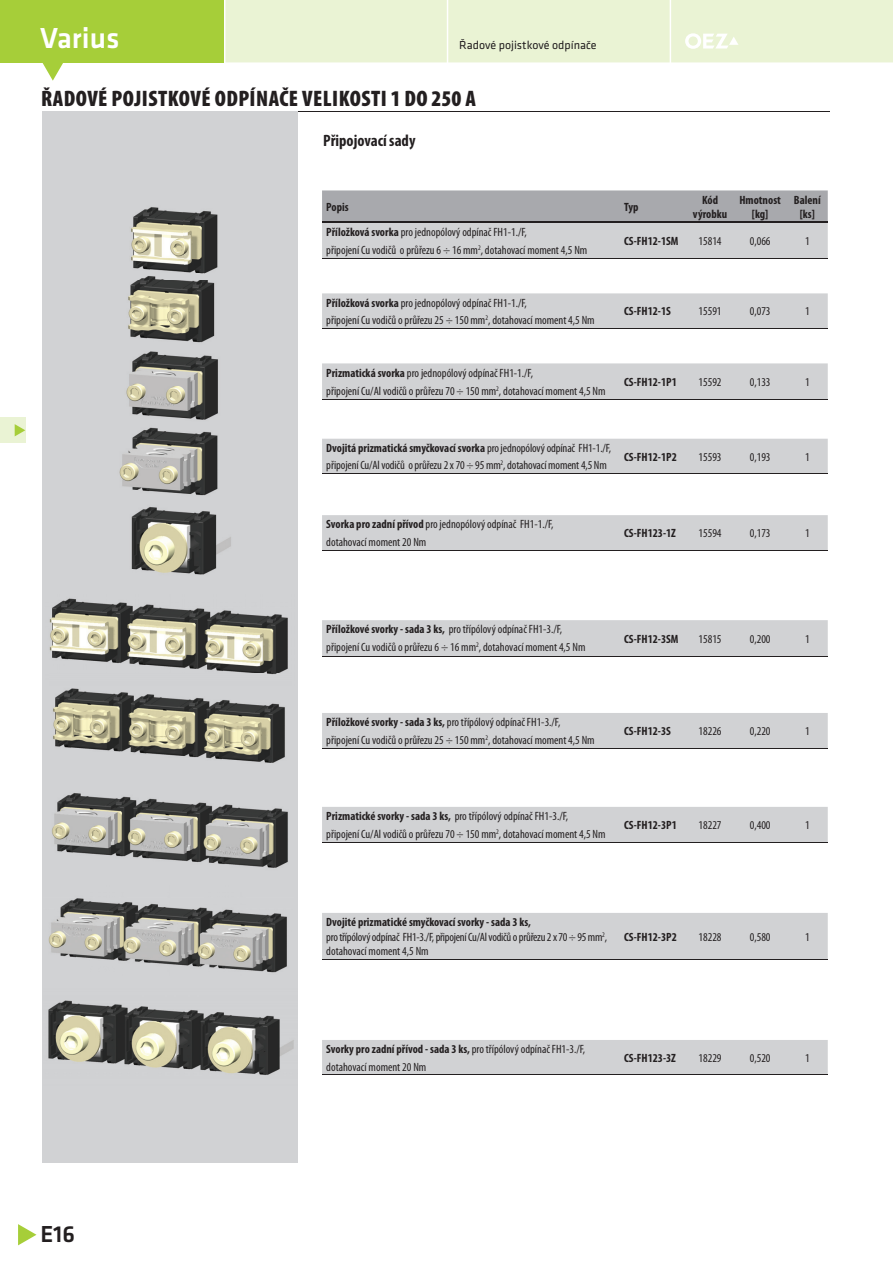
<style>
.page{position:relative;width:893px;height:1263px;background:#fff}
.page>*{position:absolute;margin:0;border:0;box-sizing:border-box;transform-origin:0 0}
.t1{font:500 30px "Klavika";color:#fff}
.t2{font:500 24px "Klavika";color:#231f20}
.t3{font:900 condensed 22.5px "Myriad Pro";letter-spacing:.02em;color:#231f20}
.t4{font:700 condensed 16.5px "Myriad Pro";color:#231f20}
.t5{font:condensed 12px "Myriad Pro";color:#231f20}
.t6{font:700 condensed 12px/14.4px "Myriad Pro";color:#231f20;text-align:center}
.t7{font:condensed 12px/14.4px "Myriad Pro";letter-spacing:-.02em;color:#231f20}
.t8{font:12px "Klavika";color:#231f20}
.s1{font-weight:700}
.s2{font-weight:400}
</style>
<div class="page">
<hr style="left:42px;top:111px;width:787px;height:1px;background:#231f20">
<div style="left:42px;top:111px;width:255px;height:1052px;background:#d1d2d4"></div>
<div style="left:322px;top:190px;width:505px;height:32px;background:#a8a9ad"></div>
<svg style="left:322px;top:223px;width:505px;height:852px"></svg>
<hr style="left:322px;top:222px;width:505px;height:1px;background:#231f20">
<hr style="left:322px;top:258px;width:505px;height:1px;background:#231f20">
<hr style="left:322px;top:328px;width:505px;height:1px;background:#231f20">
<hr style="left:322px;top:399px;width:505px;height:1px;background:#231f20">
<hr style="left:322px;top:473px;width:505px;height:1px;background:#231f20">
<hr style="left:322px;top:550px;width:505px;height:1px;background:#231f20">
<hr style="left:322px;top:656px;width:505px;height:1px;background:#231f20">
<hr style="left:322px;top:749px;width:505px;height:1px;background:#231f20">
<hr style="left:322px;top:843px;width:505px;height:1px;background:#231f20">
<hr style="left:322px;top:959px;width:505px;height:1px;background:#231f20">
<hr style="left:322px;top:1075px;width:505px;height:1px;background:#231f20">
<img style="left:131px;top:207px;width:87px;height:66px">
<img style="left:128px;top:273px;width:87px;height:70px">
<img style="left:126px;top:351px;width:92px;height:69px">
<img style="left:119px;top:427px;width:99px;height:69px">
<img style="left:131px;top:507px;width:100px;height:68px">
<img style="left:49px;top:598px;width:239px;height:76px">
<img style="left:53px;top:674px;width:232px;height:89px">
<img style="left:52px;top:793px;width:236px;height:75px">
<img style="left:48px;top:898px;width:239px;height:75px">
<img style="left:48px;top:986px;width:250px;height:101px">
<svg style="left:18px;top:1224px;width:18px;height:21px"></svg>
<div style="left:0;top:418px;width:25px;height:25px;background:#eaf3d4"></div>
<svg style="left:15px;top:424px;width:10px;height:12px"></svg>
<div style="left:0;top:0;width:224px;height:62px;background:#a6ce39"></div>
<svg style="left:42px;top:62px;width:21px;height:19px"></svg>
<div style="left:225px;top:0;width:667px;height:62px;background:#eaf3d4"></div>
<h1 class="t1" style="left:40px;top:20px;width:81px">Varius</h1>
<p class="t8" style="left:459px;top:38px;width:139px">Řadové pojistkové odpínače</p>
<h3 class="t3" style="left:41px;top:85px;width:436px">ŘADOVÉ POJISTKOVÉ ODPÍNAČE VELIKOSTI 1 DO 250 A</h3>
<h3 class="t4" style="left:323px;top:134px;width:94px">Připojovací sady</h3>
<p class="t6" style="left:326px;top:201px;width:24px">Popis</p>
<p class="t6" style="left:624px;top:201px;width:16px">Typ</p>
<p class="t6" style="left:693px;top:193px;width:36px">Kód výrobku</p>
<p class="t6" style="left:739px;top:193px;width:43px">Hmotnost [kg]</p>
<p class="t6" style="left:794px;top:193px;width:28px">Balení [ks]</p>
<p class="t5" style="left:326px;top:227px;width:202px"><span class="s1">Příložková svorka</span> pro jednopólový odpínač FH1-1./F,</p>
<p class="t6" style="left:624px;top:234px;width:56px">CS-FH12-1SM</p>
<p class="t5" style="left:698px;top:236px;width:25px">15814</p>
<p class="t5" style="left:749px;top:236px;width:22px">0,066</p>
<p class="t5" style="left:805px;top:236px;width:6px">1</p>
<p class="t5" style="left:326px;top:245px;width:262px">připojení Cu vodičů o průřezu 6 ÷ 16 mm<sup>2</sup>, dotahovací moment 4,5 Nm</p>
<h2 class="t2" style="left:40px;top:1220px;width:36px">E16</h2>
<p class="t5" style="left:326px;top:298px;width:202px"><span class="s1">Příložková svorka</span> pro jednopólový odpínač FH1-1./F,</p>
<p class="t5" style="left:326px;top:316px;width:270px">připojení Cu vodičů o průřezu 25 ÷ 150 mm<sup>2</sup>, dotahovací moment 4,5 Nm</p>
<p class="t5" style="left:326px;top:368px;width:208px"><span class="s1">Prizmatická svorka</span> pro jednopólový odpínač FH1-1./F,</p>
<p class="t5" style="left:326px;top:386px;width:281px">připojení Cu/Al vodičů o průřezu 70 ÷ 150 mm<sup>2</sup>, dotahovací moment 4,5 Nm</p>
<p class="t6" style="left:624px;top:305px;width:48px">CS-FH12-1S</p>
<p class="t5" style="left:698px;top:307px;width:25px">15591</p>
<p class="t5" style="left:749px;top:307px;width:22px">0,073</p>
<p class="t5" style="left:805px;top:307px;width:6px">1</p>
<p class="t6" style="left:624px;top:376px;width:54px">CS-FH12-1P1</p>
<p class="t5" style="left:698px;top:377px;width:25px">15592</p>
<p class="t5" style="left:749px;top:377px;width:22px">0,133</p>
<p class="t5" style="left:805px;top:377px;width:6px">1</p>
<p class="t6" style="left:326px;top:442px;width:286px">Dvojitá prizmatická smyčkovací svorka <span class="s2">pro jednopólový odpínač FH1-1./F,</span></p>
<p class="t5" style="left:326px;top:461px;width:282px">připojení Cu/Al vodičů o průřezu 2 x 70 ÷ 95 mm<sup>2</sup>, dotahovací moment 4,5 Nm</p>
<p class="t6" style="left:624px;top:450px;width:54px">CS-FH12-1P2</p>
<p class="t5" style="left:698px;top:452px;width:25px">15593</p>
<p class="t5" style="left:749px;top:452px;width:22px">0,193</p>
<p class="t5" style="left:805px;top:452px;width:6px">1</p>
<p class="t5" style="left:326px;top:520px;width:229px"><span class="s1">Svorka pro zadní přívod</span> pro jednopólový odpínač FH1-1./F,</p>
<p class="t5" style="left:326px;top:537px;width:102px">dotahovací moment 20 Nm</p>
<p class="t6" style="left:624px;top:527px;width:53px">CS-FH123-1Z</p>
<p class="t5" style="left:698px;top:529px;width:25px">15594</p>
<p class="t5" style="left:749px;top:529px;width:22px">0,173</p>
<p class="t5" style="left:805px;top:529px;width:6px">1</p>
<p class="t5" style="left:326px;top:625px;width:237px"><span class="s1">Příložkové svorky - sada 3 ks,</span> pro třípólový odpínač FH1-3./F,</p>
<p class="t5" style="left:326px;top:643px;width:261px">připojení Cu vodičů o průřezu 6 ÷ 16 mm<sup>2</sup>, dotahovací moment 4,5 Nm</p>
<p class="t5" style="left:326px;top:718px;width:235px"><span class="s1">Příložkové svorky - sada 3 ks,</span> pro třípólový odpínač FH1-3./F,</p>
<p class="t5" style="left:326px;top:736px;width:270px">připojení Cu vodičů o průřezu 25 ÷ 150 mm<sup>2</sup>, dotahovací moment 4,5 Nm</p>
<p class="t6" style="left:624px;top:632px;width:56px">CS-FH12-3SM</p>
<p class="t5" style="left:698px;top:634px;width:25px">15815</p>
<p class="t5" style="left:749px;top:634px;width:22px">0,200</p>
<p class="t5" style="left:805px;top:634px;width:6px">1</p>
<p class="t6" style="left:624px;top:725px;width:48px">CS-FH12-3S</p>
<p class="t5" style="left:698px;top:727px;width:25px">18226</p>
<p class="t5" style="left:749px;top:727px;width:22px">0,220</p>
<p class="t5" style="left:805px;top:727px;width:6px">1</p>
<p class="t5" style="left:326px;top:812px;width:243px"><span class="s1">Prizmatické svorky - sada 3 ks,</span> pro třípólový odpínač FH1-3./F,</p>
<p class="t5" style="left:326px;top:830px;width:281px">připojení Cu/Al vodičů o průřezu 70 ÷ 150 mm<sup>2</sup>, dotahovací moment 4,5 Nm</p>
<p class="t6" style="left:624px;top:819px;width:54px">CS-FH12-3P1</p>
<p class="t5" style="left:698px;top:821px;width:25px">18227</p>
<p class="t5" style="left:749px;top:821px;width:22px">0,400</p>
<p class="t5" style="left:805px;top:821px;width:6px">1</p>
<p class="t7" style="left:326px;top:916px;width:282px"><span class="s1">Dvojité prizmatické smyčkovací svorky - sada 3 ks,<br></span>pro třípólový odpínač FH1-3./F, připojení Cu/Al vodičů o průřezu 2 x 70 ÷ 95 mm<sup>2</sup>, dotahovací moment 4,5 Nm</p>
<p class="t6" style="left:624px;top:930px;width:54px">CS-FH12-3P2</p>
<p class="t5" style="left:698px;top:932px;width:25px">18228</p>
<p class="t5" style="left:749px;top:932px;width:22px">0,580</p>
<p class="t5" style="left:805px;top:932px;width:6px">1</p>
<p class="t6" style="left:326px;top:1043px;width:260px">Svorky pro zadní přívod - sada 3 ks, <span class="s2">pro třípólový odpínač FH1-3./F,</span></p>
<p class="t5" style="left:326px;top:1062px;width:102px">dotahovací moment 20 Nm</p>
<p class="t6" style="left:624px;top:1052px;width:53px">CS-FH123-3Z</p>
<p class="t5" style="left:698px;top:1053px;width:25px">18229</p>
<p class="t5" style="left:749px;top:1053px;width:22px">0,520</p>
<p class="t5" style="left:805px;top:1053px;width:6px">1</p>
</div>
